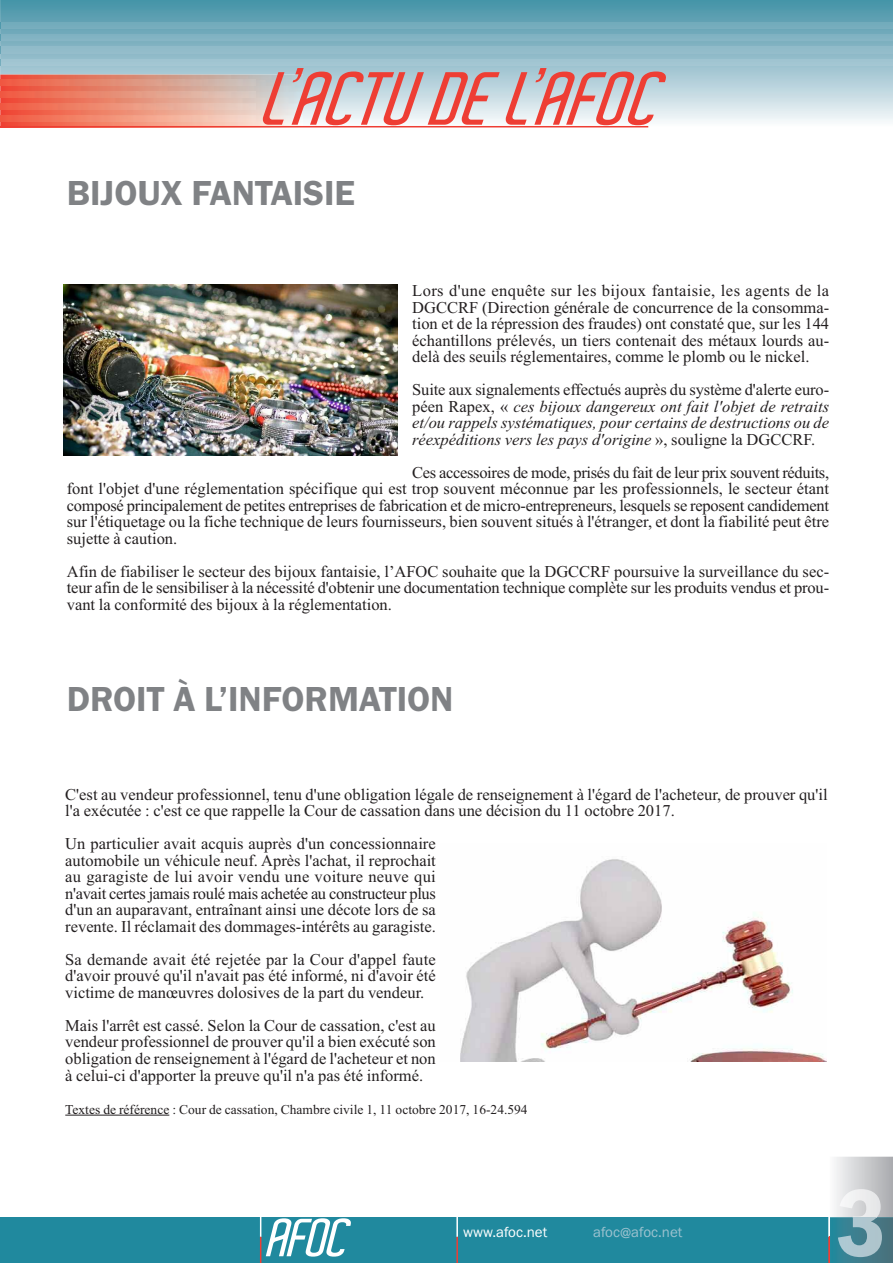
<style>
.page{position:relative;width:893px;height:1263px;background:#fff}
.page>*{position:absolute;margin:0;border:0;box-sizing:border-box;transform-origin:0 0}
.t1{font:600 36px "Franklin Gothic";color:#808285}
.t2{font:16.5px/16.5px "Times New Roman";color:#231f20;text-align:justify}
.t3{font:italic 16.5px/16.5px "Times New Roman";color:#231f20;text-align:justify}
.t4{font:15px "Franklin Gothic";color:#9cc2cf}
.t5{font:15px "Franklin Gothic";color:#fff}
.t6{font:13.5px "Times New Roman";color:#231f20}
.s1{font-style:normal}
</style>
<div class="page">
<div style="left:0;top:1217px;width:893px;height:46px;background:#20899e"></div>
<hr style="left:456px;top:1211px;width:2px;height:26px;background:#fff">
<hr style="left:456px;top:1237px;width:2px;height:26px;background:#ee3e34">
<hr style="left:828px;top:1211px;width:2px;height:26px;background:#fff">
<hr style="left:828px;top:1237px;width:2px;height:26px;background:#ee3e34">
<svg style="left:260px;top:1217px;width:91px;height:46px"></svg>
<img style="left:0;top:0;width:893px;height:126px">
<img style="left:0;top:75px;width:303px;height:51px">
<img style="left:0;top:80px;width:255px;height:6px">
<img style="left:0;top:92px;width:255px;height:6px">
<img style="left:0;top:104px;width:255px;height:6px">
<img style="left:0;top:116px;width:255px;height:6px">
<div style="left:1px;top:23px;width:892px;height:6px;background:#75acbc"></div>
<div style="left:1px;top:35px;width:892px;height:6px;background:#82b3c3"></div>
<div style="left:1px;top:47px;width:892px;height:6px;background:#92bcca"></div>
<div style="left:1px;top:59px;width:892px;height:6px;background:#a1c5d1"></div>
<hr style="left:0;top:126px;width:648px;height:1px;background:#ee3e34">
<svg style="left:263px;top:68px;width:403px;height:57px"></svg>
<hr style="left:65px;top:1115px;width:104px;height:1px;background:#231f20">
<img style="left:64px;top:285px;width:333px;height:170px">
<img style="left:460px;top:859px;width:367px;height:202px">
<img style="left:831px;top:1157px;width:62px;height:106px">
<img style="left:838px;top:1189px;width:44px;height:68px">
<h1 class="t1" style="left:67px;top:172px;width:290px">BIJOUX FANTAISIE</h1>
<p class="t2" style="left:412px;top:282px;width:418px">Lors d'une enquête sur les bijoux fantaisie, les agents de la DGCCRF (Direction générale de concurrence de la consomma&shy;tion et de la répression des fraudes) ont constaté que, sur les 144 échantillons prélevés, un tiers contenait des métaux lourds au&shy;delà des seuils réglementaires, comme le plomb ou le nickel.</p>
<p class="t3" style="left:412px;top:381px;width:418px"><span class="s1">Suite aux signalements effectués auprès du système d'alerte euro&shy;péen Rapex, «</span> ces bijoux dangereux ont fait l'objet de retraits et/ou rappels systématiques, pour certains de destructions ou de réexpéditions vers les pays d'origine <span class="s1">», souligne la DGCCRF.</span></p>
<p class="t2" style="left:67px;top:464px;width:764px;text-indent:345px">Ces accessoires de mode, prisés du fait de leur prix souvent réduits, font l'objet d'une réglementation spécifique qui est trop souvent méconnue par les professionnels, le secteur étant composé principalement de petites entreprises de fabrication et de micro-entrepreneurs, lesquels se reposent candidement sur l'étiquetage ou la fiche technique de leurs fournisseurs, bien souvent situés à l'étranger, et dont la fiabilité peut être sujette à caution.</p>
<p class="t2" style="left:67px;top:563px;width:764px">Afin de fiabiliser le secteur des bijoux fantaisie, l’AFOC souhaite que la DGCCRF poursuive la surveillance du sec&shy;teur afin de le sensibiliser à la nécessité d'obtenir une documentation technique complète sur les produits vendus et prou&shy;vant la conformité des bijoux à la réglementation.</p>
<h1 class="t1" style="left:67px;top:678px;width:388px">DROIT À L’INFORMATION</h1>
<p class="t2" style="left:65px;top:786px;width:764px">C'est au vendeur professionnel, tenu d'une obligation légale de renseignement à l'égard de l'acheteur, de prouver qu'il l'a exécutée : c'est ce que rappelle la Cour de cassation dans une décision du 11 octobre 2017.</p>
<p class="t2" style="left:65px;top:835px;width:372px">Un particulier avait acquis auprès d'un concessionnaire automobile un véhicule neuf. Après l'achat, il reprochait au garagiste de lui avoir vendu une voiture neuve qui n'avait certes jamais roulé mais achetée au constructeur plus d'un an auparavant, entraînant ainsi une décote lors de sa revente. Il réclamait des dommages-intérêts au garagiste.</p>
<p class="t2" style="left:65px;top:951px;width:372px">Sa demande avait été rejetée par la Cour d'appel faute d'avoir prouvé qu'il n'avait pas été informé, ni d'avoir été victime de manœuvres dolosives de la part du vendeur.</p>
<p class="t2" style="left:65px;top:1017px;width:372px">Mais l'arrêt est cassé. Selon la Cour de cassation, c'est au vendeur professionnel de prouver qu'il a bien exécuté son obligation de renseignement à l'égard de l'acheteur et non à celui-ci d'apporter la preuve qu'il n'a pas été informé.</p>
<p class="t6" style="left:65px;top:1101px;width:464px">Textes de référence : Cour de cassation, Chambre civile 1, 11 octobre 2017, 16-24.594</p>
<p class="t5" style="left:463px;top:1223px;width:86px">www.afoc.net</p>
<p class="t4" style="left:593px;top:1223px;width:91px">afoc@afoc.net</p>
</div>
